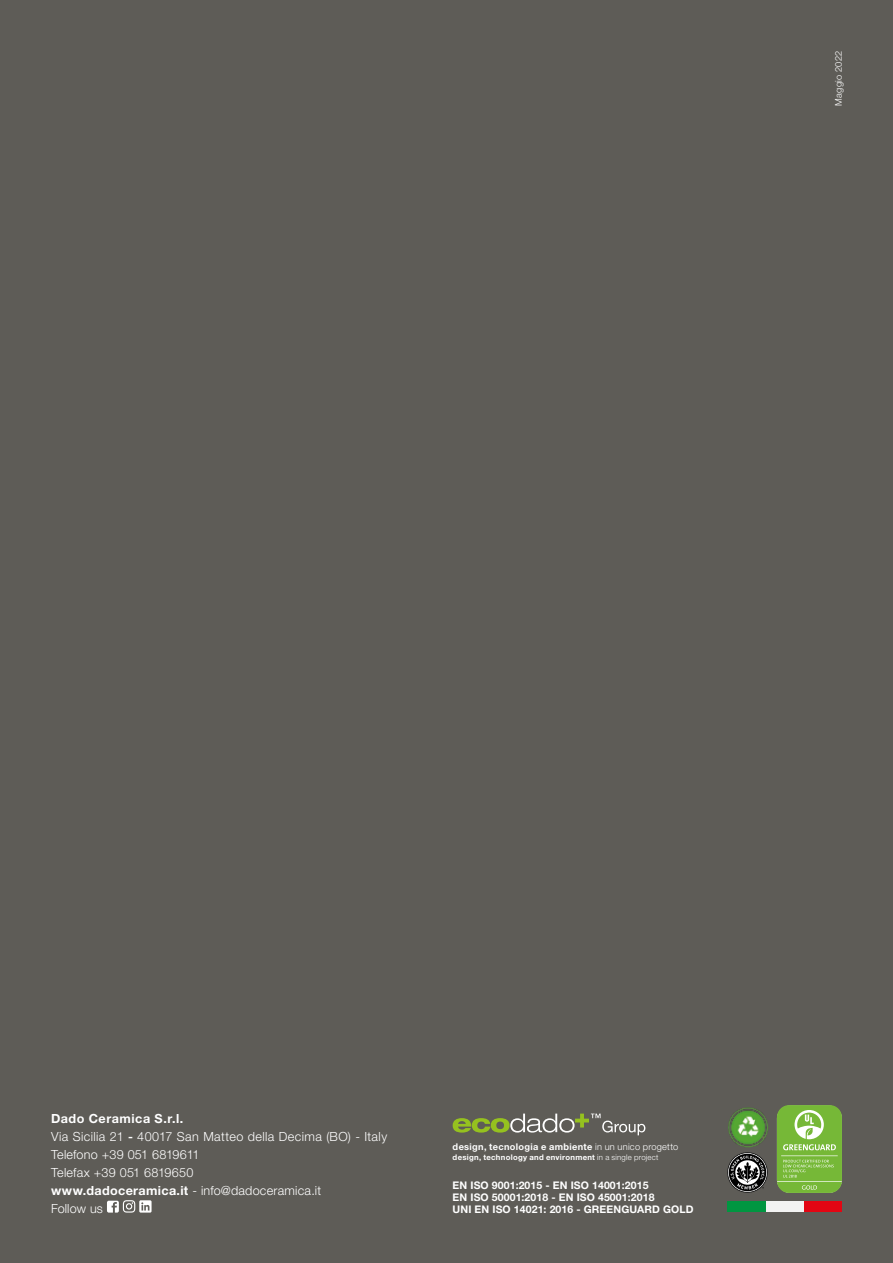
<style>
.page{position:relative;width:893px;height:1263px;background:#5e5c57}
.page>*{position:absolute;margin:0;border:0;box-sizing:border-box;transform-origin:0 0}
.t1{font:300 12.6px/18px "Helvetica Neue LT Std";letter-spacing:.02em;color:#fff}
.t2{font:700 10.5px/12px "Helvetica Neue LT Std";letter-spacing:.01em;color:#fff}
.t3{font:700 9.3px "Helvetica Neue LT Std";letter-spacing:.035em;color:#fff}
.t4{font:300 9.3px "Helvetica Neue LT Std";letter-spacing:.025em;color:#fff}
.t5{font:700 7.8px "Helvetica Neue LT Std";letter-spacing:.035em;color:#fff}
.s1{font-weight:700}
.s2{font-weight:500}
.s3{font-weight:300}
</style>
<div class="page">
<svg style="left:727px;top:1152px;width:41px;height:41px"></svg>
<img style="left:728px;top:1107px;width:40px;height:41px">
<svg style="left:777px;top:1105px;width:65px;height:88px;background:#87bf52"></svg>
<svg style="left:453px;top:1113px;width:192px;height:22px"></svg>
<svg style="left:107px;top:1200px;width:45px;height:12px"></svg>
<div style="left:804px;top:1201px;width:38px;height:11px;background:#e30613"></div>
<div style="left:766px;top:1201px;width:38px;height:11px;background:#f3f3f2"></div>
<div style="left:728px;top:1201px;width:38px;height:11px;background:#009641"></div>
<p class="t4" style="left:833px;top:106px;width:56px;rotate:-90deg">Maggio 2022</p>
<p class="t1" style="left:51px;top:1109px;width:338px"><span class="s1">Dado Ceramica S.r.l.<br></span>Via Sicilia 21 <span class="s2">-</span> 40017 San Matteo della Decima (BO) - Italy<br>Telefono +39 051 6819611<br>Telefax +39 051 6819650<br><span class="s1">www.dadoceramica.it</span> - info@dadoceramica.it<br>Follow us</p>
<p class="t3" style="left:453px;top:1141px;width:227px">design, tecnologia e ambiente <span class="s3">in un unico progetto</span></p>
<p class="t5" style="left:453px;top:1152px;width:207px">design, technology and environment <span class="s3">in a single project</span></p>
<p class="t2" style="left:453px;top:1178px;width:242px">EN ISO 9001:2015 - EN ISO 14001:2015<br>EN ISO 50001:2018 - EN ISO 45001:2018<br>UNI EN ISO 14021: 2016 - GREENGUARD GOLD</p>
</div>
